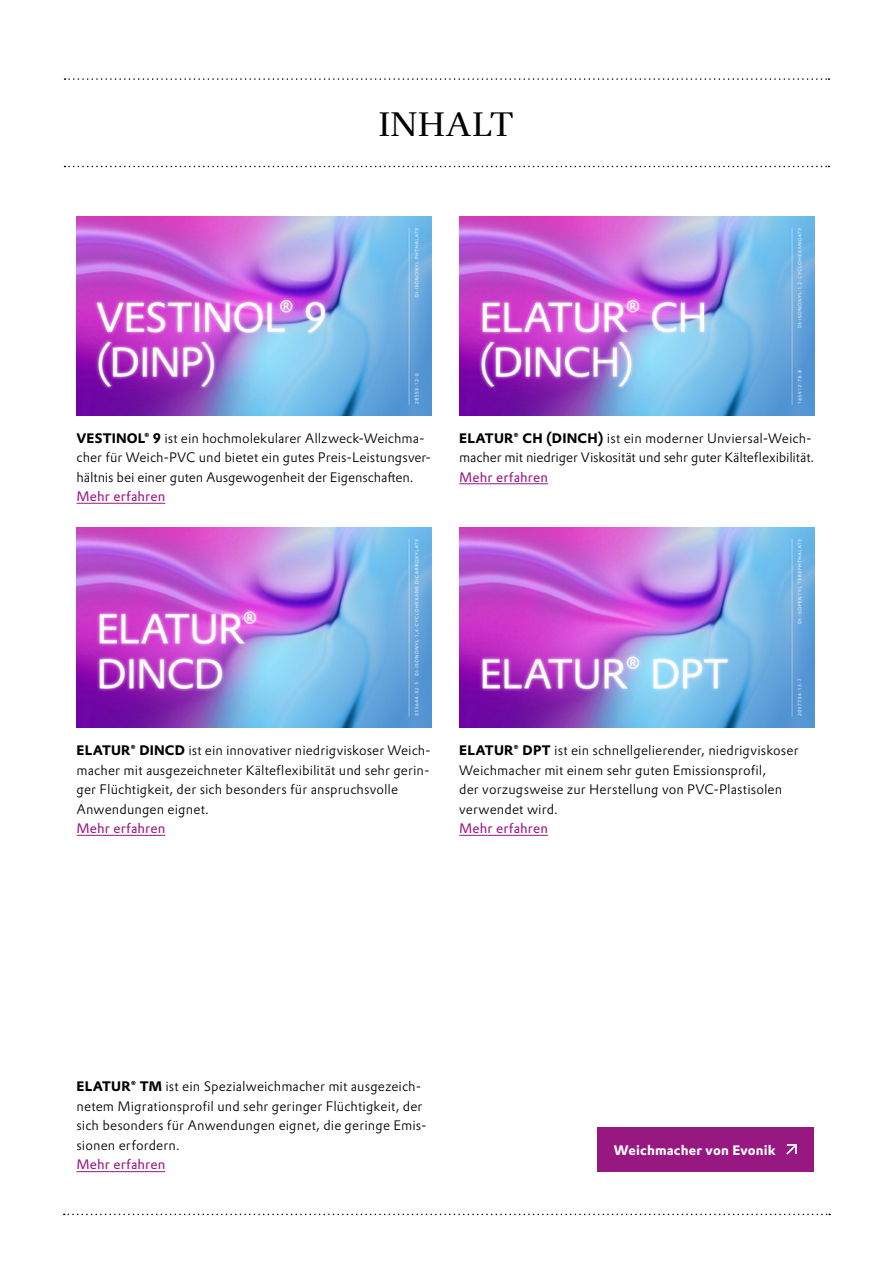
<style>
.page{position:relative;width:893px;height:1263px;background:#fff}
.page>*{position:absolute;margin:0;border:0;box-sizing:border-box;transform-origin:0 0}
.t1{font:33.15px "Evonik Antares";letter-spacing:.04em;color:#000}
.t2{font:300 13.5px/19.5px "Evonik Prokyon";letter-spacing:.005em;color:#000}
.t3{font:13.5px "Evonik Prokyon";letter-spacing:.015em;color:#981881}
.t4{font:700 13.5px "Evonik Prokyon";letter-spacing:.015em;color:#fff}
.s1{font-weight:700}
</style>
<div class="page">
<hr style="left:77px;top:503px;width:88px;height:1px;background:#981881">
<hr style="left:459px;top:835px;width:89px;height:1px;background:#981881">
<hr style="left:459px;top:483px;width:89px;height:1px;background:#981881">
<svg style="left:65px;top:166px;width:764px;height:1px"></svg>
<svg style="left:65px;top:78px;width:764px;height:2px"></svg>
<svg style="left:64px;top:1214px;width:766px;height:1px"></svg>
<img style="left:77px;top:216px;width:355px;height:200px">
<hr style="left:77px;top:835px;width:88px;height:1px;background:#981881">
<img style="left:77px;top:528px;width:355px;height:200px">
<hr style="left:77px;top:1171px;width:88px;height:1px;background:#981881">
<img style="left:459px;top:216px;width:355px;height:200px">
<img style="left:459px;top:528px;width:355px;height:200px">
<div style="left:597px;top:1127px;width:217px;height:45px;background:#981881"></div>
<svg style="left:786px;top:1144px;width:11px;height:11px"></svg>
<h1 class="t1" style="left:379px;top:97px;width:136px">INHALT</h1>
<p class="t2" style="left:77px;top:427px;width:356px"><span class="s1">VESTINOL® 9</span> ist ein hochmolekularer Allzweck-Weichma&shy;cher für Weich-PVC und bietet ein gutes Preis-Leistungsver&shy;hältnis bei einer guten Ausgewogenheit der Eigenschaften.</p>
<p class="t3" style="left:77px;top:486px;width:90px">Mehr erfahren</p>
<p class="t2" style="left:459px;top:427px;width:357px"><span class="s1">ELATUR® CH (DINCH)</span> ist ein moderner Unviersal-Weich&shy;macher mit niedriger Viskosität und sehr guter Kälteflexibilität.</p>
<p class="t3" style="left:459px;top:466px;width:90px">Mehr erfahren</p>
<p class="t2" style="left:77px;top:740px;width:356px"><span class="s1">ELATUR® DINCD</span> ist ein innovativer niedrigviskoser Weich&shy;macher mit ausgezeichneter Kälteflexibilität und sehr gerin&shy;ger Flüchtigkeit, der sich besonders für anspruchsvolle Anwendungen eignet.</p>
<p class="t3" style="left:77px;top:818px;width:90px">Mehr erfahren</p>
<p class="t2" style="left:459px;top:740px;width:341px"><span class="s1">ELATUR® DPT</span> ist ein schnellgelierender, niedrigviskoser Weichmacher mit einem sehr guten Emissionsprofil,<br>der vorzugsweise zur Herstellung von PVC-Plastisolen verwendet wird.</p>
<p class="t3" style="left:459px;top:818px;width:90px">Mehr erfahren</p>
<p class="t2" style="left:77px;top:1076px;width:352px"><span class="s1">ELATUR® TM</span> ist ein Spezialweichmacher mit ausgezeich&shy;netem Migrationsprofil und sehr geringer Flüchtigkeit, der sich besonders für Anwendungen eignet, die geringe Emis&shy;sionen erfordern.</p>
<p class="t3" style="left:77px;top:1154px;width:90px">Mehr erfahren</p>
<p class="t4" style="left:614px;top:1139px;width:163px">Weichmacher von Evonik</p>
</div>
